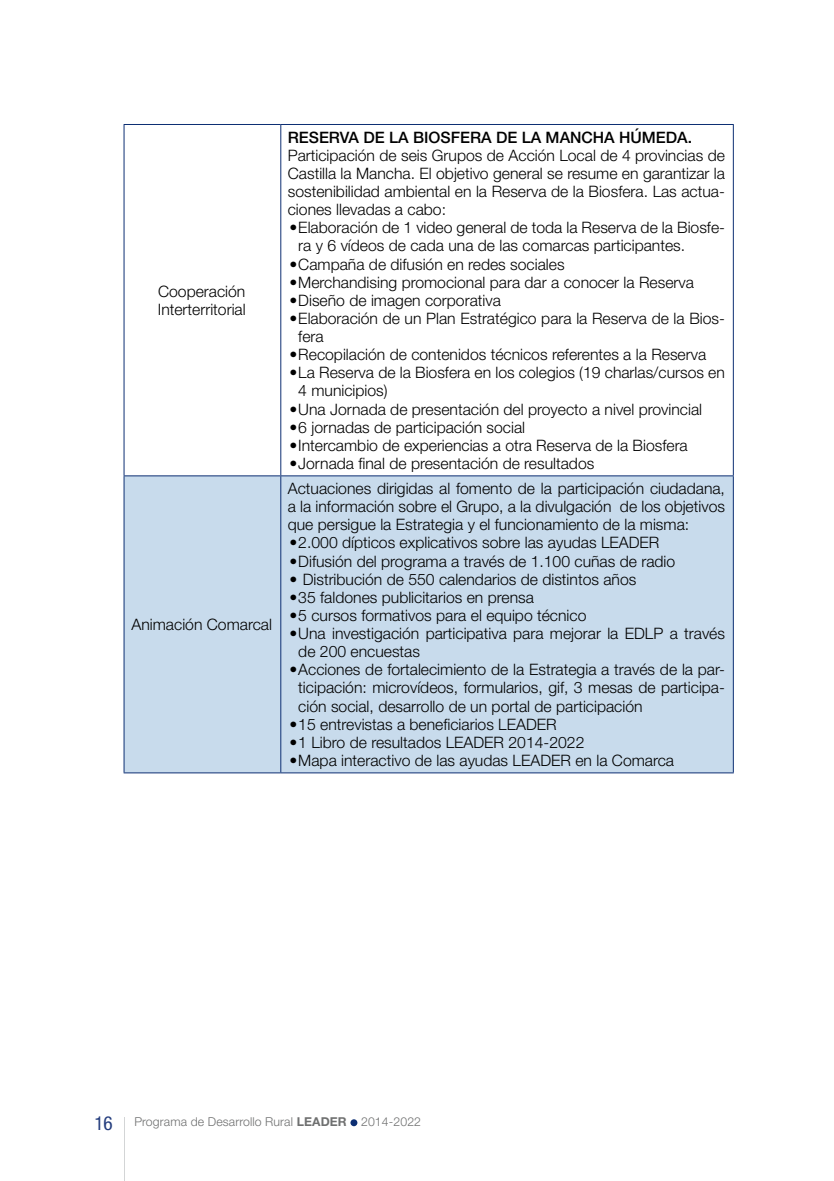
<style>
.page{position:relative;width:834px;height:1181px;background:#fff}
.page>*{position:absolute;margin:0;border:0;box-sizing:border-box;transform-origin:0 0}
.t1{font:300 15.75px/18.2px "Helvetica Neue LT Pro";color:#000}
.t2{font:500 15.75px "Helvetica Neue LT Pro";color:#000}
.t3{font:300 12.25px "Helvetica Neue LT Pro";letter-spacing:.01em;color:#6f7070}
.s1{font-weight:400;font-stretch:condensed;font-size:19.25px;color:#233c7d}
.s2{font-weight:700}
</style>
<div class="page">
<div style="left:125px;top:476px;width:607px;height:296px;background:#c8dbec"></div>
<hr style="left:124px;top:475px;width:157px;height:1px;background:#0d2f73">
<hr style="left:281px;top:475px;width:452px;height:1px;background:#0d2f73">
<hr style="left:124px;top:124px;width:157px;height:1px;background:#0d2f73">
<hr style="left:124px;top:125px;width:1px;height:350px;background:#0d2f73">
<hr style="left:281px;top:124px;width:452px;height:1px;background:#0d2f73">
<hr style="left:280px;top:125px;width:1px;height:350px;background:#0d2f73">
<hr style="left:732px;top:125px;width:1px;height:350px;background:#0d2f73">
<hr style="left:124px;top:476px;width:1px;height:296px;background:#0d2f73">
<hr style="left:280px;top:476px;width:1px;height:296px;background:#0d2f73">
<hr style="left:732px;top:476px;width:1px;height:296px;background:#0d2f73">
<hr style="left:124px;top:772px;width:157px;height:1px;background:#0d2f73">
<hr style="left:281px;top:772px;width:452px;height:1px;background:#0d2f73">
<hr style="left:124px;top:1117px;width:1px;height:64px;background:#d3d5d6">
<div style="left:350px;top:1119px;width:7px;height:7px;background:#0d2f73;border-radius:50%"></div>
<hr style="left:833px;top:877px;width:1px;height:218px;background:#d3d5d6">
<p class="t1" style="left:158px;top:282px;width:89px">Cooperación<br>Interterritorial</p>
<p class="t1" style="left:131px;top:615px;width:142px">Animación Comarcal</p>
<p class="t2" style="left:288px;top:128px;width:406px">RESERVA DE LA BIOSFERA DE LA MANCHA HÚMEDA.</p>
<p class="t1" style="left:288px;top:146px;width:438px;text-align:justify">Participación de seis Grupos de Acción Local de 4 provincias de Castilla la Mancha. El objetivo general se resume en garantizar la sostenibilidad ambiental en la Reserva de la Biosfera. Las actua&shy;ciones llevadas a cabo:</p>
<p class="t1" style="left:298px;top:218px;width:428px;text-indent:-9px">•Elaboración de 1 video general de toda la Reserva de la Biosfe&shy;ra y 6 vídeos de cada una de las comarcas participantes.</p>
<p class="t1" style="left:289px;top:254px;width:276px">•Campaña de difusión en redes sociales</p>
<p class="t1" style="left:289px;top:273px;width:406px">•Merchandising promocional para dar a conocer la Reserva</p>
<p class="t1" style="left:289px;top:291px;width:213px">•Diseño de imagen corporativa</p>
<p class="t1" style="left:298px;top:309px;width:428px;text-indent:-9px">•Elaboración de un Plan Estratégico para la Reserva de la Bios&shy;fera</p>
<p class="t1" style="left:289px;top:345px;width:418px">•Recopilación de contenidos técnicos referentes a la Reserva</p>
<p class="t1" style="left:298px;top:363px;width:428px;text-indent:-9px">•La Reserva de la Biosfera en los colegios (19 charlas/cursos en<br>4 municipios)</p>
<p class="t1" style="left:289px;top:399px;width:414px">•Una Jornada de presentación del proyecto a nivel provincial</p>
<p class="t1" style="left:289px;top:417px;width:237px">•6 jornadas de participación social</p>
<p class="t1" style="left:289px;top:436px;width:399px">•Intercambio de experiencias a otra Reserva de la Biosfera</p>
<p class="t1" style="left:289px;top:454px;width:306px">•Jornada final de presentación de resultados</p>
<p class="t1" style="left:288px;top:479px;width:438px;text-align:justify">Actuaciones dirigidas al fomento de la participación ciudadana, a la información sobre el Grupo, a la divulgación de los objetivos que persigue la Estrategia y el funcionamiento de la misma:</p>
<p class="t1" style="left:289px;top:533px;width:371px">•2.000 dípticos explicativos sobre las ayudas LEADER</p>
<p class="t1" style="left:289px;top:551px;width:387px">•Difusión del programa a través de 1.100 cuñas de radio</p>
<p class="t1" style="left:289px;top:570px;width:348px">• Distribución de 550 calendarios de distintos años</p>
<p class="t1" style="left:289px;top:588px;width:246px">•35 faldones publicitarios en prensa</p>
<p class="t1" style="left:289px;top:606px;width:298px">•5 cursos formativos para el equipo técnico</p>
<p class="t1" style="left:298px;top:624px;width:428px;text-indent:-9px">•Una investigación participativa para mejorar la EDLP a través de 200 encuestas</p>
<p class="t1" style="left:298px;top:660px;width:428px;text-align:justify;text-indent:-9px">•Acciones de fortalecimiento de la Estrategia a través de la par&shy;ticipación: microvídeos, formularios, gif, 3 mesas de participa&shy;ción social, desarrollo de un portal de participación</p>
<p class="t1" style="left:289px;top:714px;width:268px">•15 entrevistas a beneficiarios LEADER</p>
<p class="t1" style="left:289px;top:733px;width:296px">•1 Libro de resultados LEADER 2014-2022</p>
<p class="t1" style="left:289px;top:751px;width:386px">•Mapa interactivo de las ayudas LEADER en la Comarca</p>
<p class="t3" style="left:94px;top:1114px;width:328px"><span class="s1">16</span> Programa de Desarrollo Rural <span class="s2">LEADER</span> 2014-2022</p>
</div>
